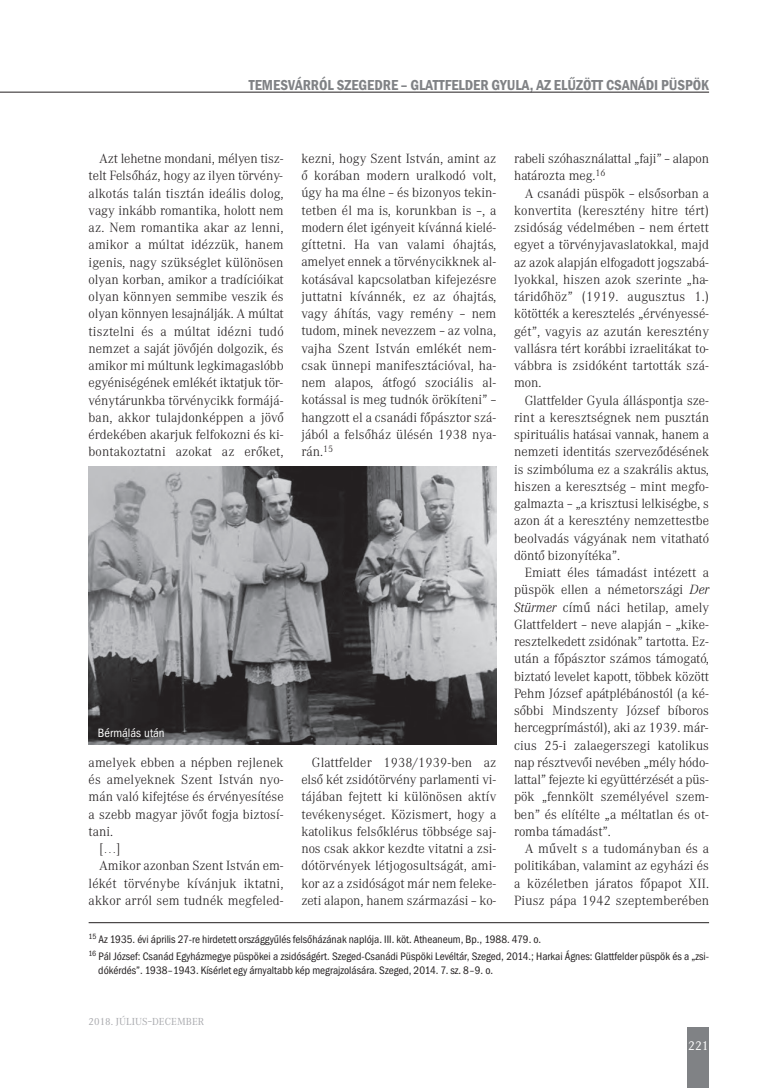
<style>
.page{position:relative;width:780px;height:1088px;background:#fff}
.page>*{position:absolute;margin:0;border:0;box-sizing:border-box;transform-origin:0 0}
.t1{font:600 condensed 15px "Franklin Gothic";color:#808285}
.t2{font:300 13.12px/17.2px "Corporate A";color:#231f20;text-align:justify}
.t3{font:condensed 12.5px "ITC Franklin Gothic Std";color:#fff}
.t4{font:12.5px "Corporate A";color:#fff}
.t5{font:11.25px/17px "Franklin Got Itc TOT Boo Con";color:#231f20}
.t6{font:10px "Corporate A";letter-spacing:.01em;color:#a8a9ad}
.s1{font-style:italic}
</style>
<div class="page">
<div style="left:687px;top:1028px;width:22px;height:60px;background:#808285"></div>
<hr style="left:0;top:92px;width:709px;height:1px;background:#231f20">
<img style="left:89px;top:467px;width:407px;height:277px">
<hr style="left:89px;top:922px;width:620px;height:1px;background:#231f20">
<p class="t1" style="left:249px;top:76px;width:461px">TEMESVÁRRÓL SZEGEDRE – GLATTFELDER GYULA, AZ ELŰZÖTT CSANÁDI PÜSPÖK</p>
<p class="t2" style="left:301px;top:151px;width:196px">kezni, hogy Szent István, amint az ő korában modern uralkodó volt, úgy ha ma élne – és bizonyos tekin&shy;tetben él ma is, korunkban is –, a modern élet igényeit kívánná kielé&shy;gíttetni. Ha van valami óhajtás, amelyet ennek a törvénycikknek al&shy;kotásával kapcsolatban kifejezésre juttatni kívánnék, ez az óhajtás, vagy áhítás, vagy remény – nem tudom, minek nevezzem – az volna, vajha Szent István emlékét nem&shy;csak ünnepi manifesztációval, ha&shy;nem alapos, átfogó szociális al&shy;kotással is meg tudnók örökíteni” – hangzott el a csanádi főpásztor szá&shy;jából a felsőház ülésén 1938 nya&shy;rán.<sup>15</sup></p>
<p class="t2" style="left:514px;top:151px;width:196px">rabeli szóhasználattal „faji” – alapon határozta meg.<sup>16</sup></p>
<p class="t2" style="left:514px;top:185px;width:196px;text-indent:11px">A csanádi püspök – elsősorban a konvertita (keresztény hitre tért) zsidóság védelmében – nem értett egyet a törvényjavaslatokkal, majd az azok alapján elfogadott jogszabá&shy;lyokkal, hiszen azok szerinte „ha&shy;táridőhöz” (1919. augusztus 1.) kötötték a keresztelés „érvényessé&shy;gét”, vagyis az azután keresztény vallásra tért korábbi izraelitákat to&shy;vábbra is zsidóként tartották szá&shy;mon.</p>
<p class="t2" style="left:514px;top:392px;width:196px;text-indent:11px">Glattfelder Gyula álláspontja sze&shy;rint a keresztségnek nem pusztán spirituális hatásai vannak, hanem a nemzeti identitás szerveződésének is szimbóluma ez a szakrális aktus, hiszen a keresztség – mint megfo&shy;galmazta – „a krisztusi lelkiségbe, s azon át a keresztény nemzettestbe beolvadás vágyának nem vitatható döntő bizonyítéka”.</p>
<p class="t2" style="left:514px;top:565px;width:196px;text-indent:11px">Emiatt éles támadást intézett a püspök ellen a németországi <span class="s1">Der Stürmer</span> című náci hetilap, amely Glattfeldert – neve alapján – „kike&shy;resztelkedett zsidónak” tartotta. Ez&shy;után a főpásztor számos támogató, biztató levelet kapott, többek között Pehm József apátplébánostól (a ké&shy;sőbbi Mindszenty József bíboros hercegprímástól), aki az 1939. már&shy;cius 25-i zalaegerszegi katolikus nap résztvevői nevében „mély hódo&shy;lattal” fejezte ki együttérzését a püs&shy;pök „fennkölt személyével szem - ben” és elítélte „a méltatlan és ot&shy;romba támadást”.</p>
<p class="t2" style="left:514px;top:841px;width:196px;text-indent:11px">A művelt s a tudományban és a politikában, valamint az egyházi és a közéletben járatos főpapot XII.<br>Piusz pápa 1942 szeptemberében</p>
<p class="t5" style="left:89px;top:931px;width:622px"><sup>15</sup> Az 1935. évi április 27-re hirdetett országgyűlés felsőházának naplója. III. köt. Atheaneum, Bp., 1988. 479. o.<br><sup>16</sup> Pál József: Csanád Egyházmegye püspökei a zsidóságért. Szeged-Csanádi Püspöki Levéltár, Szeged, 2014.; Harkai Ágnes: Glattfelder püspök és a „zsi-</p>
<p class="t5" style="left:98px;top:962px;width:396px">dókérdés”. 1938–1943. Kísérlet egy árnyaltabb kép megrajzolására. Szeged, 2014. 7. sz. 8–9. o.</p>
<p class="t2" style="left:89px;top:151px;width:196px;text-indent:11px">Azt lehetne mondani, mélyen tisz&shy;telt Felsőház, hogy az ilyen törvény&shy;alkotás talán tisztán ideális dolog, vagy inkább romantika, holott nem az. Nem romantika akar az lenni, amikor a múltat idézzük, hanem igenis, nagy szükséglet különösen olyan korban, amikor a tradícióikat olyan könnyen semmibe veszik és olyan könnyen lesajnálják. A múltat tisztelni és a múltat idézni tudó nemzet a saját jövőjén dolgozik, és amikor mi múltunk legkimagaslóbb egyéniségének emlékét iktatjuk tör&shy;vénytárunkba törvénycikk formájá&shy;ban, akkor tulajdonképpen a jövő érdekében akarjuk felfokozni és ki&shy;bontakoztatni azokat az erőket,</p>
<p class="t3" style="left:98px;top:727px;width:68px">Bérmálás után</p>
<p class="t2" style="left:89px;top:755px;width:196px">amelyek ebben a népben rejlenek</p>
<p class="t2" style="left:89px;top:772px;width:196px">és amelyeknek Szent István nyo-</p>
<p class="t2" style="left:89px;top:789px;width:196px">mán való kifejtése és érvényesítése</p>
<p class="t2" style="left:89px;top:806px;width:196px">a szebb magyar jövőt fogja biztosí-</p>
<p class="t2" style="left:89px;top:824px;width:26px">tani.</p>
<p class="t2" style="left:99px;top:841px;width:23px">[…]</p>
<p class="t2" style="left:99px;top:858px;width:186px">Amikor azonban Szent István em-</p>
<p class="t2" style="left:89px;top:875px;width:196px">lékét törvénybe kívánjuk iktatni,</p>
<p class="t2" style="left:89px;top:893px;width:196px">akkor arról sem tudnék megfeled-</p>
<p class="t2" style="left:301px;top:755px;width:196px;text-indent:11px">Glattfelder 1938/1939-ben az első két zsidótörvény parlamenti vi&shy;tájában fejtett ki különösen aktív tevékenységet. Közismert, hogy a katolikus felsőklérus többsége saj&shy;nos csak akkor kezdte vitatni a zsi&shy;dótörvények létjogosultságát, ami - kor az a zsidóságot már nem feleke&shy;zeti alapon, hanem származási – ko-</p>
<p class="t6" style="left:89px;top:1016px;width:117px">2018. JÚLIUS–DECEMBER</p>
<p class="t4" style="left:688px;top:1038px;width:22px">221</p>
</div>
